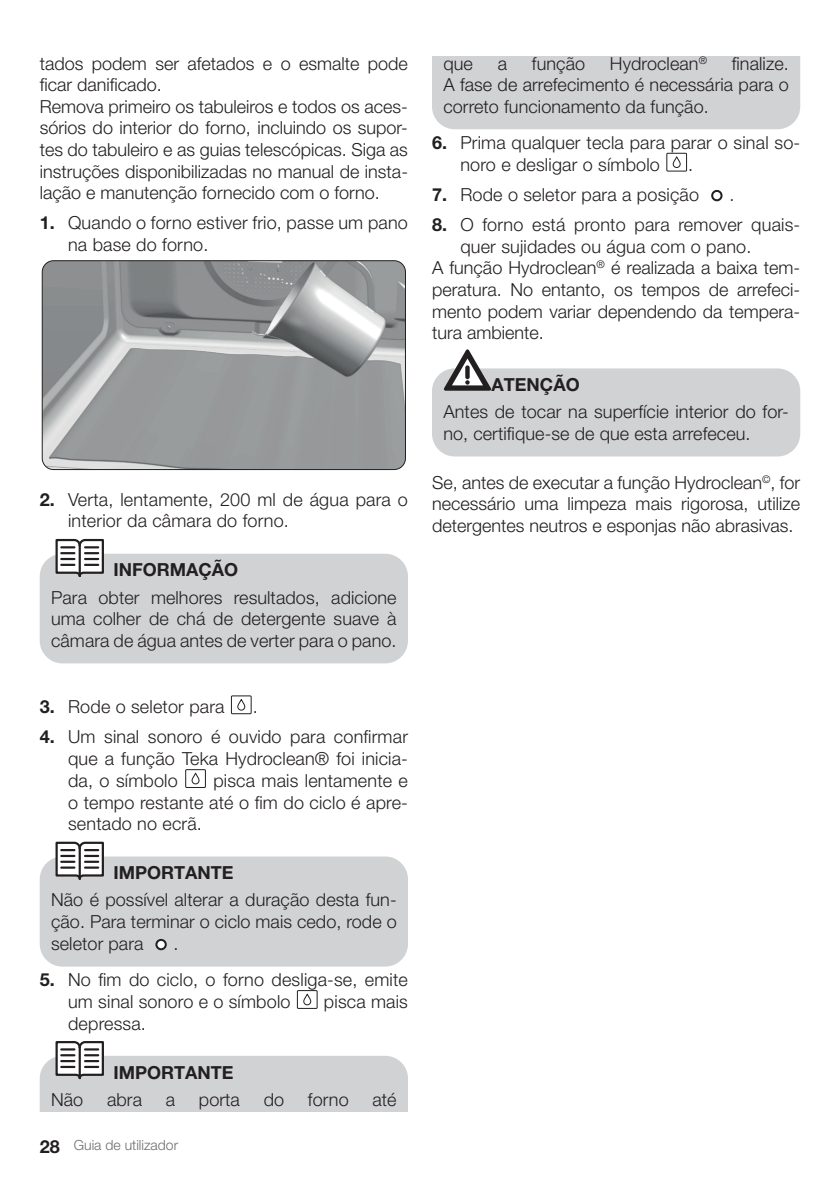
<style>
.page{position:relative;width:840px;height:1191px;background:#fff}
.page>*{position:absolute;margin:0;border:0;box-sizing:border-box;transform-origin:0 0}
.t1{font:300 18px/21.6px "Helvetica Neue LT Pro";letter-spacing:.005em;color:#231f20}
.t2{font:700 18px "Helvetica Neue LT Pro";color:#231f20}
.t3{font:300 14px "Helvetica Neue LT Pro";color:#6c6d70}
.s1{font-weight:700}
.s2{font-weight:700;font-size:18px;color:#231f20}
</style>
<div class="page">
<div style="left:40px;top:554px;width:368px;height:109px;background:#d1d2d4;border-radius:23px"></div>
<div style="left:40px;top:856px;width:368px;height:110px;background:#d1d2d4;border-radius:23px"></div>
<img style="left:42px;top:261px;width:363px;height:208px">
<div style="left:42px;top:260px;width:364px;height:210px;border:1px solid #231f20;border-radius:11px"></div>
<svg style="left:54px;top:538px;width:51px;height:39px"></svg>
<hr style="left:79px;top:545px;width:2px;height:31px;background:#231f20">
<div style="left:231px;top:695px;width:20px;height:19px;border:1px solid #231f20"></div>
<div style="left:237px;top:699px;width:8px;height:11px;border:1px solid #231f20;border-radius:3px"></div>
<div style="left:185px;top:769px;width:21px;height:19px;border:1px solid #231f20"></div>
<div style="left:191px;top:772px;width:8px;height:12px;border:1px solid #231f20;border-radius:3px"></div>
<svg style="left:55px;top:841px;width:50px;height:39px"></svg>
<hr style="left:79px;top:848px;width:2px;height:30px;background:#231f20">
<div style="left:155px;top:939px;width:12px;height:11px;background:#fff;border:2px solid #231f20;border-radius:50%"></div>
<div style="left:297px;top:990px;width:20px;height:19px;border:1px solid #231f20"></div>
<div style="left:303px;top:993px;width:8px;height:12px;border:1px solid #231f20;border-radius:3px"></div>
<svg style="left:40px;top:1041px;width:368px;height:70px"></svg>
<hr style="left:79px;top:1047px;width:2px;height:31px;background:#231f20">
<div style="left:432px;top:57px;width:367px;height:72px;background:#d1d2d4"></div>
<div style="left:432px;top:368px;width:367px;height:88px;background:#d1d2d4;border-radius:23px"></div>
<div style="left:666px;top:153px;width:20px;height:19px;border:1px solid #231f20"></div>
<div style="left:672px;top:156px;width:8px;height:12px;border:1px solid #231f20;border-radius:3px"></div>
<svg style="left:710px;top:190px;width:12px;height:11px"></svg>
<svg style="left:443px;top:349px;width:48px;height:42px"></svg>
<p class="t1" style="left:40px;top:52px;width:369px">tados podem ser afetados e o esmalte pode ficar danificado.<br>Remova primeiro os tabuleiros e todos os aces&shy;sórios do interior do forno, incluindo os supor&shy;tes do tabuleiro e as guias telescópicas. Siga as instruções disponibilizadas no manual de insta&shy;lação e manutenção fornecido com o forno.</p>
<p class="t1" style="left:68px;top:212px;width:341px;text-indent:-28px"><span class="s1">1.</span> Quando o forno estiver frio, passe um pano na base do forno.</p>
<p class="t1" style="left:68px;top:488px;width:341px;text-indent:-28px"><span class="s1">2.</span> Verta, lentamente, 200 ml de água para o interior da câmara do forno.</p>
<p class="t2" style="left:113px;top:559px;width:126px">INFORMAÇÃO</p>
<p class="t1" style="left:51px;top:586px;width:347px;text-align:justify">Para obter melhores resultados, adicione uma colher de chá de detergente suave à câmara de água antes de verter para o pano.</p>
<p class="t1" style="left:40px;top:695px;width:186px"><span class="s1">3.</span> Rode o seletor para</p>
<p class="t1" style="left:253px;top:695px;width:7px">.</p>
<p class="t1" style="left:68px;top:725px;width:341px;text-align:justify;text-indent:-28px"><span class="s1">4.</span> Um sinal sonoro é ouvido para confirmar que a função Teka Hydroclean® foi inicia&shy;da, o símbolo</p>
<p class="t1" style="left:68px;top:769px;width:341px;text-align:justify;text-indent:145px">pisca mais lentamente e o tempo restante até o fim do ciclo é apre&shy;sentado no ecrã.</p>
<p class="t2" style="left:113px;top:861px;width:121px">IMPORTANTE</p>
<p class="t1" style="left:51px;top:888px;width:347px;text-align:justify">Não é possível alterar a duração desta fun&shy;ção. Para terminar o ciclo mais cedo, rode o seletor para</p>
<p class="t1" style="left:173px;top:932px;width:7px">.</p>
<p class="t1" style="left:68px;top:968px;width:341px;text-indent:-28px"><span class="s1">5.</span> No fim do ciclo, o forno desliga-se, emite um sinal sonoro e o símbolo</p>
<p class="t1" style="left:324px;top:990px;width:85px">pisca mais</p>
<p class="t1" style="left:68px;top:1012px;width:79px">depressa.</p>
<p class="t2" style="left:113px;top:1061px;width:121px">IMPORTANTE</p>
<p class="t1" style="left:51px;top:1088px;width:34px">Não</p>
<p class="t1" style="left:107px;top:1088px;width:36px">abra</p>
<p class="t1" style="left:166px;top:1088px;width:11px">a</p>
<p class="t1" style="left:199px;top:1088px;width:43px">porta</p>
<p class="t1" style="left:263px;top:1088px;width:22px">do</p>
<p class="t1" style="left:308px;top:1088px;width:42px">forno</p>
<p class="t1" style="left:372px;top:1088px;width:26px">até</p>
<p class="t3" style="left:40px;top:1136px;width:140px"><span class="s2">28</span> Guia de utilizador</p>
<p class="t1" style="left:443px;top:52px;width:31px">que</p>
<p class="t1" style="left:497px;top:52px;width:11px">a</p>
<p class="t1" style="left:531px;top:52px;width:55px">função</p>
<p class="t1" style="left:609px;top:52px;width:99px">Hydroclean<sup>®</sup></p>
<p class="t1" style="left:443px;top:52px;width:347px;text-align:justify;text-indent:288px">finalize.<br>A fase de arrefecimento é necessária para o correto funcionamento da função.</p>
<p class="t1" style="left:460px;top:131px;width:341px;text-indent:-28px"><span class="s1">6.</span> Prima qualquer tecla para parar o sinal so&shy;noro e desligar o símbolo</p>
<p class="t1" style="left:687px;top:153px;width:7px">.</p>
<p class="t1" style="left:432px;top:183px;width:268px"><span class="s1">7.</span> Rode o seletor para a posição</p>
<p class="t1" style="left:729px;top:183px;width:7px">.</p>
<p class="t1" style="left:432px;top:214px;width:369px"><span class="s1">8.</span> O forno está pronto para remover quais-</p>
<p class="t1" style="left:460px;top:235px;width:292px">quer sujidades ou água com o pano.</p>
<p class="t1" style="left:432px;top:257px;width:369px">A função Hydroclean<sup>®</sup> é realizada a baixa tem-</p>
<p class="t1" style="left:432px;top:278px;width:369px">peratura. No entanto, os tempos de arrefeci-</p>
<p class="t1" style="left:432px;top:300px;width:369px">mento podem variar dependendo da tempera-</p>
<p class="t1" style="left:432px;top:322px;width:113px">tura ambiente.</p>
<p class="t2" style="left:491px;top:373px;width:90px">ATENÇÃO</p>
<p class="t1" style="left:443px;top:401px;width:347px">Antes de tocar na superfície interior do for&shy;no, certifique-se de que esta arrefeceu.</p>
<p class="t1" style="left:432px;top:471px;width:369px;text-align:justify">Se, antes de executar a função Hydroclean<sup>©</sup>, for necessário uma limpeza mais rigorosa, utilize detergentes neutros e esponjas não abrasivas.</p>
</div>
